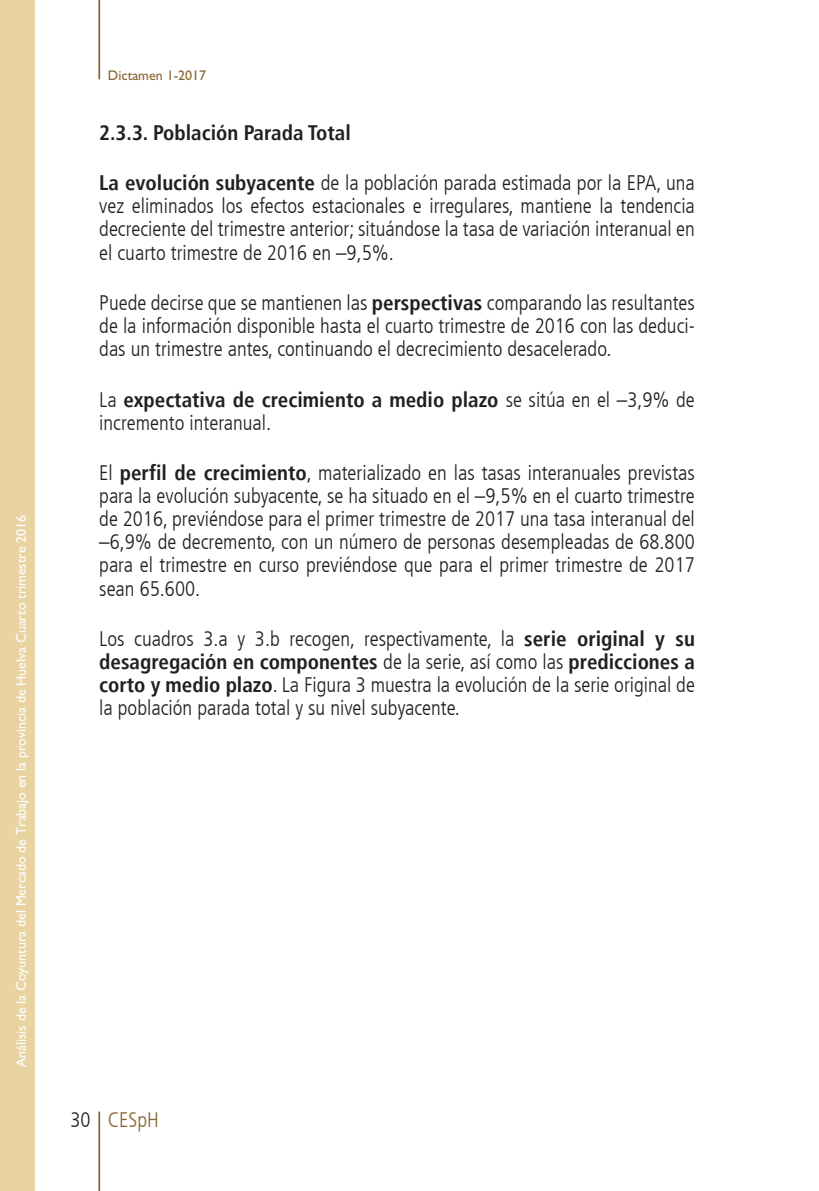
<style>
.page{position:relative;width:819px;height:1191px;background:#fff}
.page>*{position:absolute;margin:0;border:0;box-sizing:border-box;transform-origin:0 0}
.t1{font:300 condensed 21px/23.1px "Frutiger LT";color:#231f20;text-align:justify}
.t2{font:700 condensed 21px "Frutiger LT";color:#231f20}
.t3{font:300 condensed 21px "Frutiger LT";color:#896531}
.t4{font:14px "Gill Sans";letter-spacing:-.005em;color:#fff}
.t5{font:14px "Gill Sans";color:#896531}
.s1{font-weight:700}
.s2{color:#231f20}
</style>
<div class="page">
<hr style="left:98px;top:1111px;width:2px;height:80px;background:#896531">
<hr style="left:98px;top:0;width:2px;height:79px;background:#896531">
<div style="left:0;top:0;width:35px;height:1191px;background:#e8d3a1"></div>
<p class="t4" style="left:13px;top:1067px;width:553px;rotate:-90deg">Análisis de la Coyuntura del Mercado de Trabajo en la provincia de Huelva Cuarto trimestre 2016</p>
<p class="t5" style="left:108px;top:67px;width:100px">Dictamen 1-2017</p>
<p class="t2" style="left:99px;top:120px;width:253px">2.3.3. Población Parada Total</p>
<p class="t1" style="left:99px;top:172px;width:597px"><span class="s1">La evolución subyacente</span> de la población parada estimada por la EPA, una vez eliminados los efectos estacionales e irregulares, mantiene la tendencia decreciente del trimestre anterior; situándose la tasa de variación interanual en el cuarto trimestre de 2016 en –9,5%.</p>
<p class="t1" style="left:99px;top:291px;width:597px">Puede decirse que se mantienen las <span class="s1">perspectivas</span> comparando las resultantes de la información disponible hasta el cuarto trimestre de 2016 con las deduci&shy;das un trimestre antes, continuando el decrecimiento desacelerado.</p>
<p class="t1" style="left:99px;top:388px;width:597px">La <span class="s1">expectativa de crecimiento a medio plazo</span> se sitúa en el –3,9% de incremento interanual.</p>
<p class="t1" style="left:99px;top:461px;width:597px">El <span class="s1">perfil de crecimiento</span>, materializado en las tasas interanuales previstas para la evolución subyacente, se ha situado en el –9,5% en el cuarto trimestre de 2016, previéndose para el primer trimestre de 2017 una tasa interanual del –6,9% de decremento, con un número de personas desempleadas de 68.800 para el trimestre en curso previéndose que para el primer trimestre de 2017 sean 65.600.</p>
<p class="t1" style="left:99px;top:627px;width:597px">Los cuadros 3.a y 3.b recogen, respectivamente, la <span class="s1">serie original y su desagregación en componentes</span> de la serie, así como las <span class="s1">predicciones a corto y medio plazo</span>. La Figura 3 muestra la evolución de la serie original de la población parada total y su nivel subyacente.</p>
<p class="t3" style="left:70px;top:1108px;width:90px"><span class="s2">30</span> CESpH</p>
</div>
